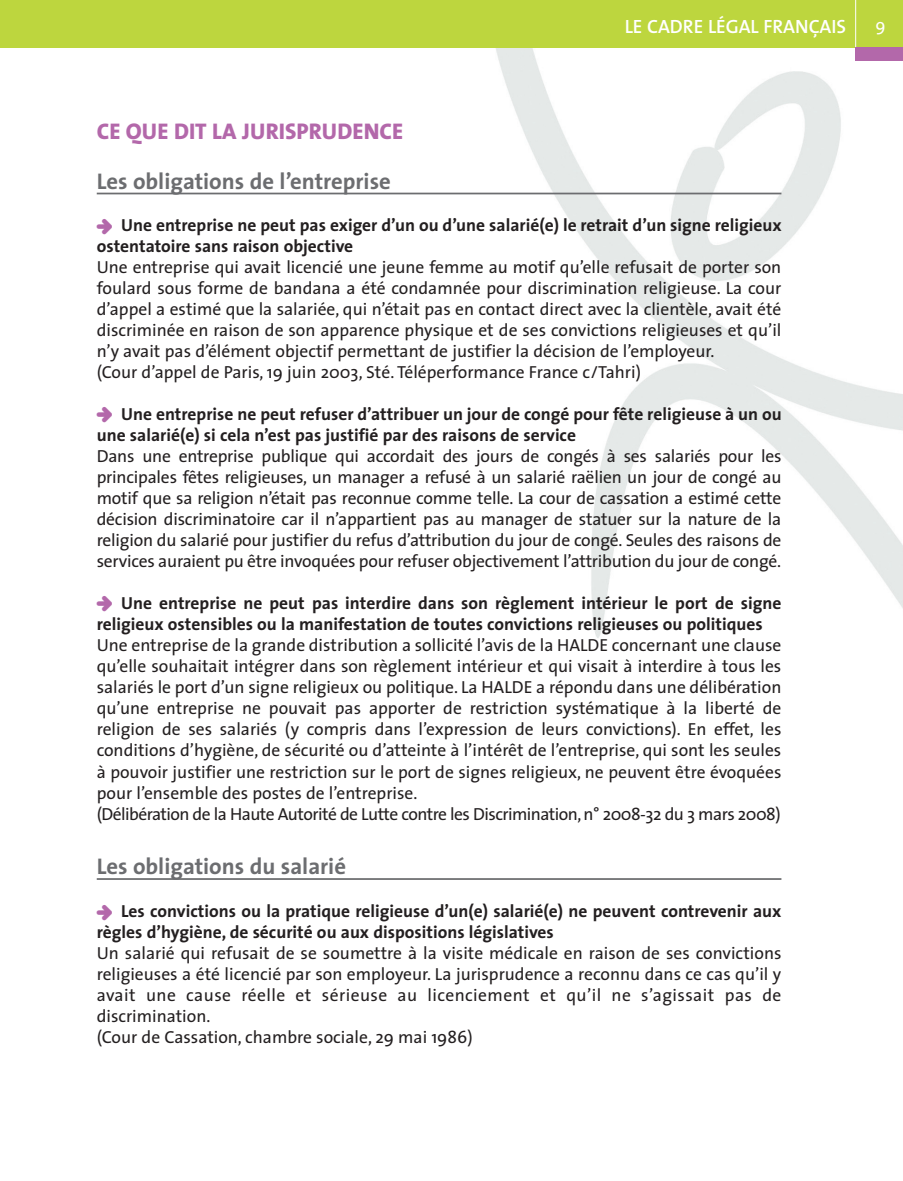
<style>
.page{position:relative;width:903px;height:1181px;background:#fff}
.page>*{position:absolute;margin:0;border:0;box-sizing:border-box;transform-origin:0 0}
.t1{font:38.5px "All My Hands";color:#b368aa}
.t2{font:700 22.75px "The Sans";color:#6c6d70}
.t3{font:800 22.75px "The Sans";color:#b368aa}
.t4{font:19.25px "The Sans Semi Bold Caps";color:#fff}
.t5{font:17.5px/21px "The Sans";color:#231f20}
.t6{font:700 17.5px/21px "The Sans";color:#231f20}
.t7{font:17.5px "The Sans";color:#fff}
</style>
<div class="page">
<img style="left:458px;top:47px;width:445px;height:591px">
<hr style="left:97px;top:193px;width:684px;height:1px;background:#6c6d70">
<hr style="left:97px;top:878px;width:684px;height:2px;background:#6c6d70">
<div style="left:0;top:0;width:903px;height:47px;background:#bdd63e"></div>
<hr style="left:855px;top:0;width:1px;height:61px;background:#fff">
<div style="left:856px;top:47px;width:47px;height:13px;background:#b368aa"></div>
<p class="t4" style="left:625px;top:15px;width:223px">LE CADRE LÉGAL FRANÇAIS</p>
<p class="t7" style="left:875px;top:19px;width:12px">9</p>
<h2 class="t3" style="left:97px;top:122px;width:308px">CE QUE DIT LA JURISPRUDENCE</h2>
<h2 class="t2" style="left:97px;top:172px;width:296px">Les obligations de l’entreprise</h2>
<p class="t6" style="left:97px;top:217px;width:686px;text-indent:24px">Une entreprise ne peut pas exiger d’un ou d’une salarié(e) le retrait d’un signe religieux ostentatoire sans raison objective</p>
<p class="t5" style="left:97px;top:259px;width:686px">Une entreprise qui avait licencié une jeune femme au motif qu’elle refusait de porter son foulard sous forme de bandana a été condamnée pour discrimination religieuse. La cour d’appel a estimé que la salariée, qui n’était pas en contact direct avec la clientèle, avait été discriminée en raison de son apparence physique et de ses convictions religieuses et qu’il n’y avait pas d’élément objectif permettant de justifier la décision de l’employeur.<br>(Cour d’appel de Paris, 19 juin 2003, Sté. Téléperformance France c/Tahri)</p>
<p class="t6" style="left:97px;top:406px;width:686px;text-indent:24px">Une entreprise ne peut refuser d’attribuer un jour de congé pour fête religieuse à un ou une salarié(e) si cela n’est pas justifié par des raisons de service</p>
<p class="t5" style="left:97px;top:448px;width:686px;text-align:justify">Dans une entreprise publique qui accordait des jours de congés à ses salariés pour les principales fêtes religieuses, un manager a refusé à un salarié raëlien un jour de congé au motif que sa religion n’était pas reconnue comme telle. La cour de cassation a estimé cette décision discriminatoire car il n’appartient pas au manager de statuer sur la nature de la religion du salarié pour justifier du refus d’attribution du jour de congé. Seules des raisons de services auraient pu être invoquées pour refuser objectivement l’attribution du jour de congé.</p>
<p class="t6" style="left:97px;top:595px;width:686px;text-indent:24px">Une entreprise ne peut pas interdire dans son règlement intérieur le port de signe religieux ostensibles ou la manifestation de toutes convictions religieuses ou politiques</p>
<p class="t5" style="left:97px;top:637px;width:686px">Une entreprise de la grande distribution a sollicité l’avis de la HALDE concernant une clause qu’elle souhaitait intégrer dans son règlement intérieur et qui visait à interdire à tous les salariés le port d’un signe religieux ou politique. La HALDE a répondu dans une délibération qu’une entreprise ne pouvait pas apporter de restriction systématique à la liberté de religion de ses salariés (y compris dans l’expression de leurs convictions). En effet, les conditions d’hygiène, de sécurité ou d’atteinte à l’intérêt de l’entreprise, qui sont les seules à pouvoir justifier une restriction sur le port de signes religieux, ne peuvent être évoquées pour l’ensemble des postes de l’entreprise.<br>(Délibération de la Haute Autorité de Lutte contre les Discrimination, n° 2008-32 du 3 mars 2008)</p>
<h2 class="t2" style="left:97px;top:857px;width:251px">Les obligations du salarié</h2>
<p class="t6" style="left:97px;top:902px;width:686px;text-indent:24px">Les convictions ou la pratique religieuse d’un(e) salarié(e) ne peuvent contrevenir aux règles d’hygiène, de sécurité ou aux dispositions législatives</p>
<p class="t5" style="left:97px;top:944px;width:686px">Un salarié qui refusait de se soumettre à la visite médicale en raison de ses convictions religieuses a été licencié par son employeur. La jurisprudence a reconnu dans ce cas qu’il y avait une cause réelle et sérieuse au licenciement et qu’il ne s’agissait pas de discrimination.<br>(Cour de Cassation, chambre sociale, 29 mai 1986)</p>
<h1 class="t1" style="left:97px;top:206px;width:23px">e</h1>
<h1 class="t1" style="left:97px;top:394px;width:23px">e</h1>
<h1 class="t1" style="left:97px;top:583px;width:23px">e</h1>
<h1 class="t1" style="left:97px;top:892px;width:23px">e</h1>
</div>
